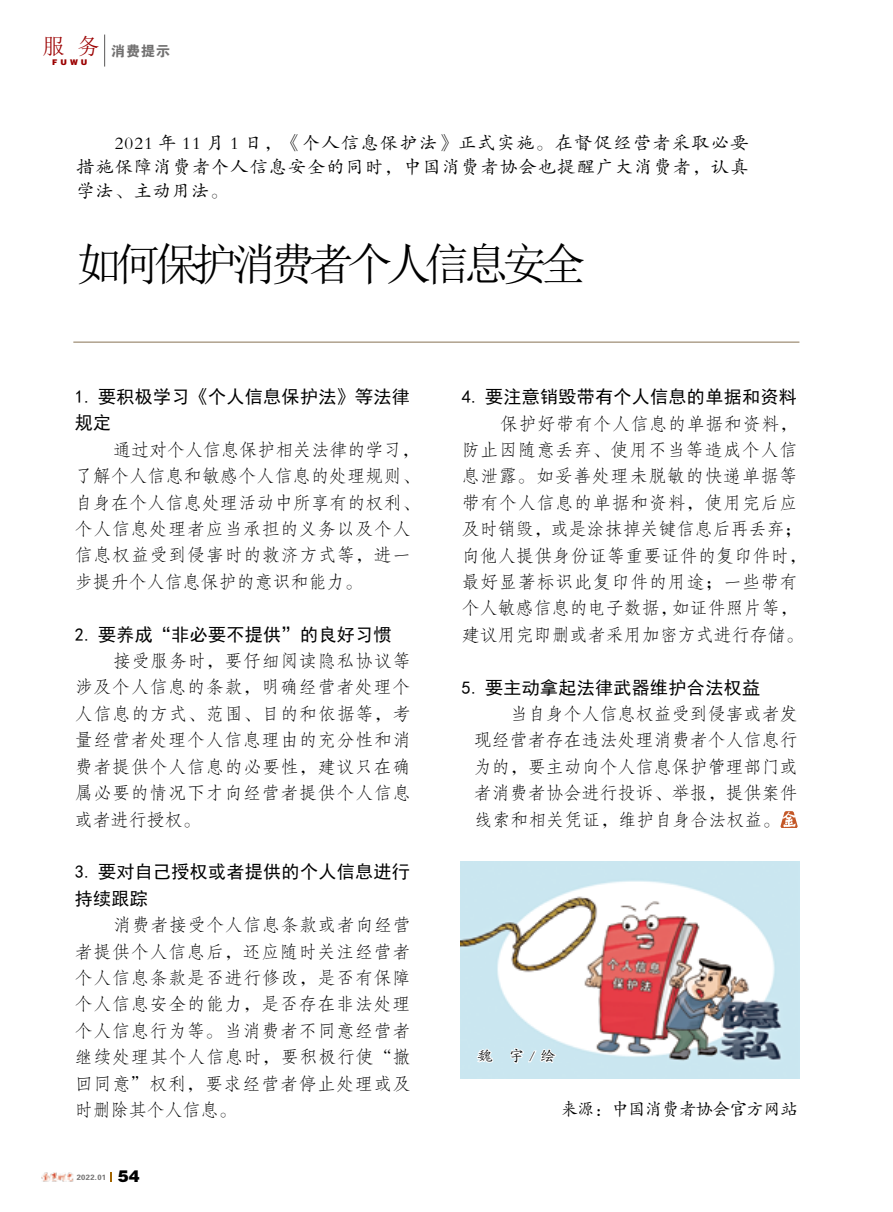
<style>
.page{position:relative;width:893px;height:1212px;background:#fff}
.page>*{position:absolute;margin:0;border:0;box-sizing:border-box;transform-origin:0 0}
.t1{font:45px "Sim Sun";letter-spacing:-.14em;color:#000}
.t2{font:22.35px "Sim Sun";color:#9b0000}
.t3{font:22.2px "Sim Sun";color:#9b0000}
.t4{font:18px/26.4px "FZFSK GBK1 0";letter-spacing:.01em;color:#000;text-align:justify}
.t5{font:18px/26.4px "FZFSK GBK1 0";letter-spacing:.04em;color:#000}
.t6{font:18px/26.4px "Sim Hei";letter-spacing:.02em;color:#000}
.t7{font:18px/24px "FZKTK GBK1 0";letter-spacing:.07em;color:#000;text-align:justify}
.t8{font:17.25px "FZKTK GBK1 0";letter-spacing:-.02em;color:#000}
.t9{font:15px "FZKTK GBK1 0";color:#000}
.t10{font:14.4px "FZDHTK GBK1 0";letter-spacing:.04em;color:#727171}
.t11{font:7.95px "FZCCHK GBK1 0";color:#9b0000}
.t12{font:7.8px "FZCCHK GBK1 0";color:#9b0000}
.t13{font:7.65px "FZDHTK GBK1 0";letter-spacing:.04em;color:#727171}
.s1{font-family:"FZCCHK GBK1 0";font-size:16.5px;color:#000}
</style>
<div class="page">
<img style="left:42px;top:1172px;width:32px;height:10px">
<svg style="left:110px;top:1172px;width:2px;height:10px"></svg>
<svg style="left:780px;top:811px;width:18px;height:17px"></svg>
<hr style="left:73px;top:342px;width:726px;height:1px;background:#877254">
<img style="left:461px;top:861px;width:338px;height:217px">
<svg style="left:475px;top:1018px;width:19px;height:46px"></svg>
<svg style="left:509px;top:1047px;width:48px;height:18px"></svg>
<hr style="left:104px;top:35px;width:1px;height:32px;background:#595757">
<p class="t2" style="left:43px;top:34px;width:59px">服 务</p>
<p class="t3" style="left:43px;top:35px;width:59px">服 务</p>
<p class="t11" style="left:52px;top:58px;width:37px">FUWU</p>
<p class="t12" style="left:52px;top:58px;width:37px">FUWU</p>
<p class="t10" style="left:111px;top:43px;width:61px">理财常识</p>
<p class="t10" style="left:111px;top:43px;width:61px">消费提示</p>
<p class="t7" style="left:77px;top:132px;width:673px;text-indent:38px">2021 年 11 月 1 日，《个人信息保护法》正式实施。在督促经营者采取必要措施保障消费者个人信息安全的同时，中国消费者协会也提醒广大消费者，认真学法、主动用法。</p>
<h1 class="t1" style="left:77px;top:241px;width:511px">如何保护消费者个人信息安全</h1>
<p class="t6" style="left:75px;top:383px;width:336px">1. 要积极学习《个人信息保护法》等法律规定</p>
<p class="t4" style="left:75px;top:437px;width:346px;text-align:left;text-indent:38px">通过对个人信息保护相关法律的学习，了解个人信息和敏感个人信息的处理规则、自身在个人信息处理活动中所享有的权利、个人信息处理者应当承担的义务以及个人信息权益受到侵害时的救济方式等，进一步提升个人信息保护的意识和能力。</p>
<p class="t6" style="left:75px;top:621px;width:318px">2. 要养成“非必要不提供”的良好习惯</p>
<p class="t4" style="left:75px;top:648px;width:337px;text-indent:38px">接受服务时，要仔细阅读隐私协议等涉及个人信息的条款，明确经营者处理个人信息的方式、范围、目的和依据等，考量经营者处理个人信息理由的充分性和消费者提供个人信息的必要性，建议只在确属必要的情况下才向经营者提供个人信息或者进行授权。</p>
<p class="t6" style="left:75px;top:859px;width:336px">3. 要对自己授权或者提供的个人信息进行持续跟踪</p>
<p class="t4" style="left:75px;top:912px;width:337px;text-indent:38px">消费者接受个人信息条款或者向经营者提供个人信息后，还应随时关注经营者个人信息条款是否进行修改，是否有保障个人信息安全的能力，是否存在非法处理个人信息行为等。当消费者不同意经营者继续处理其个人信息时，要积极行使“撤回同意”权利，要求经营者停止处理或及时删除其个人信息。</p>
<p class="t13" style="left:77px;top:1173px;width:65px">2022.01 <span class="s1">54</span></p>
<p class="t6" style="left:462px;top:384px;width:336px">4. 要注意销毁带有个人信息的单据和资料</p>
<p class="t5" style="left:462px;top:410px;width:346px;text-indent:38px">保护好带有个人信息的单据和资料，防止因随意丢弃、使用不当等造成个人信息泄露。如妥善处理未脱敏的快递单据等带有个人信息的单据和资料，使用完后应及时销毁，或是涂抹掉关键信息后再丢弃；向他人提供身份证等重要证件的复印件时，最好显著标识此复印件的用途；一些带有个人敏感信息的电子数据，如证件照片等，建议用完即删或者采用加密方式进行存储。</p>
<p class="t6" style="left:462px;top:674px;width:300px">5. 要主动拿起法律武器维护合法权益</p>
<p class="t4" style="left:474px;top:701px;width:325px;text-indent:36px">当自身个人信息权益受到侵害或者发现经营者存在违法处理消费者个人信息行为的，要主动向个人信息保护管理部门或者消费者协会进行投诉、举报，提供案件线索和相关凭证，维护自身合法权益。</p>
<p class="t9" style="left:477px;top:1048px;width:79px">魏 宇/绘</p>
<p class="t8" style="left:561px;top:1100px;width:239px">来源：中国消费者协会官方网站</p>
</div>
